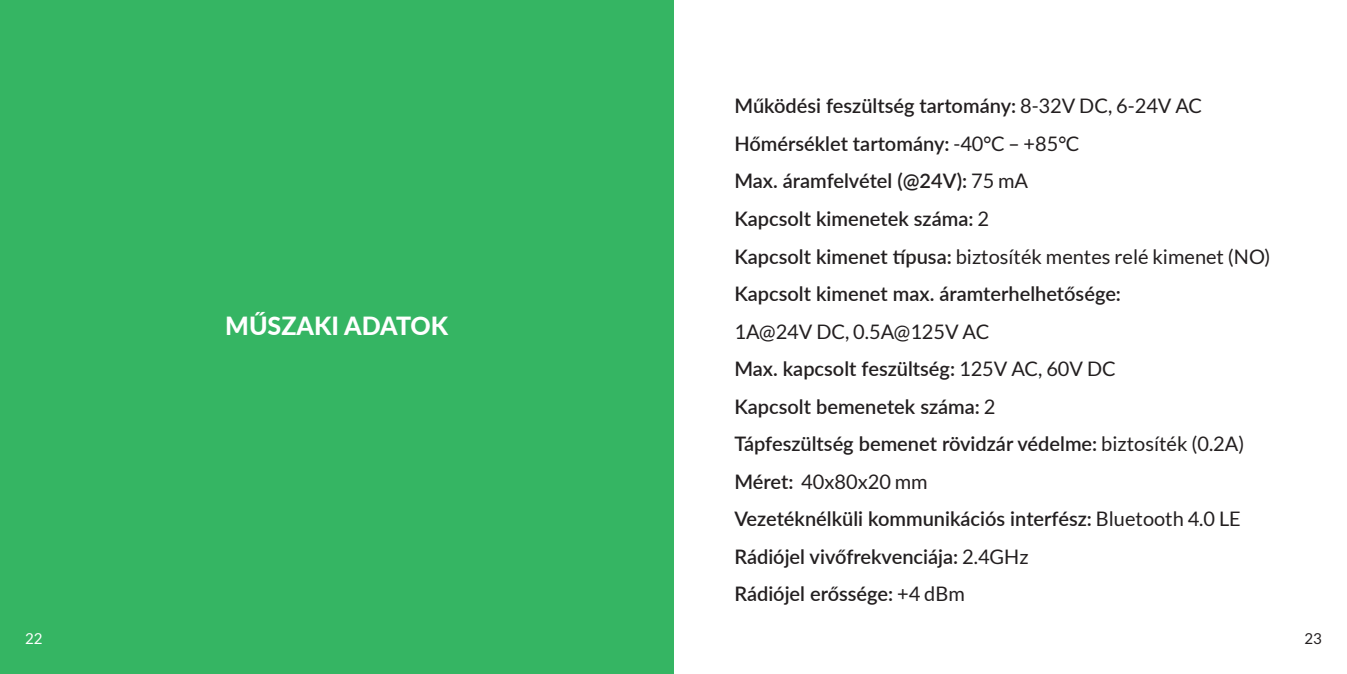
<style>
.page{position:relative;width:1347px;height:674px;background:#fff}
.page>*{position:absolute;margin:0;border:0;box-sizing:border-box;transform-origin:0 0}
.t1{font:800 25px "Lato";color:#fff}
.t2{font:600 20px/37.5px "Lato";color:#231f20}
.t3{font:15px "Lato";color:#fff}
.t4{font:15px "Lato";color:#231f20}
.s1{font-weight:400}
</style>
<div class="page">
<div style="left:0;top:0;width:673px;height:673px;background:#35b563"></div>
<p class="t1" style="left:225px;top:307px;width:224px">MŰSZAKI ADATOK</p>
<p class="t2" style="left:734px;top:86px;width:537px">Működési feszültség tartomány: <span class="s1">8-32V DC, 6-24V AC </span>Hőmérséklet tartomány: <span class="s1">-40°C – +85°C<br></span>Max. áramfelvétel (@24V): <span class="s1">75 mA<br></span>Kapcsolt kimenetek száma: <span class="s1">2<br></span>Kapcsolt kimenet típusa: <span class="s1">biztosíték mentes relé kimenet (NO)<br></span>Kapcsolt kimenet max. áramterhelhetősége:</p>
<p class="t2" style="left:734px;top:311px;width:511px"><span class="s1">1A@24V DC, 0.5A@125V AC<br></span>Max. kapcsolt feszültség: <span class="s1">125V AC, 60V DC<br></span>Kapcsolt bemenetek száma: <span class="s1">2<br></span>Tápfeszültség bemenet rövidzár védelme: <span class="s1">biztosíték (0.2A)<br></span>Méret: <span class="s1">40x80x20 mm<br></span>Vezetéknélküli kommunikációs interfész: <span class="s1">Bluetooth 4.0 LE </span>Rádiójel vivőfrekvenciája: <span class="s1">2.4GHz<br></span>Rádiójel erőssége: <span class="s1">+4 dBm</span></p>
<p class="t3" style="left:25px;top:629px;width:19px">22</p>
<p class="t4" style="left:1304px;top:629px;width:19px">23</p>
</div>
